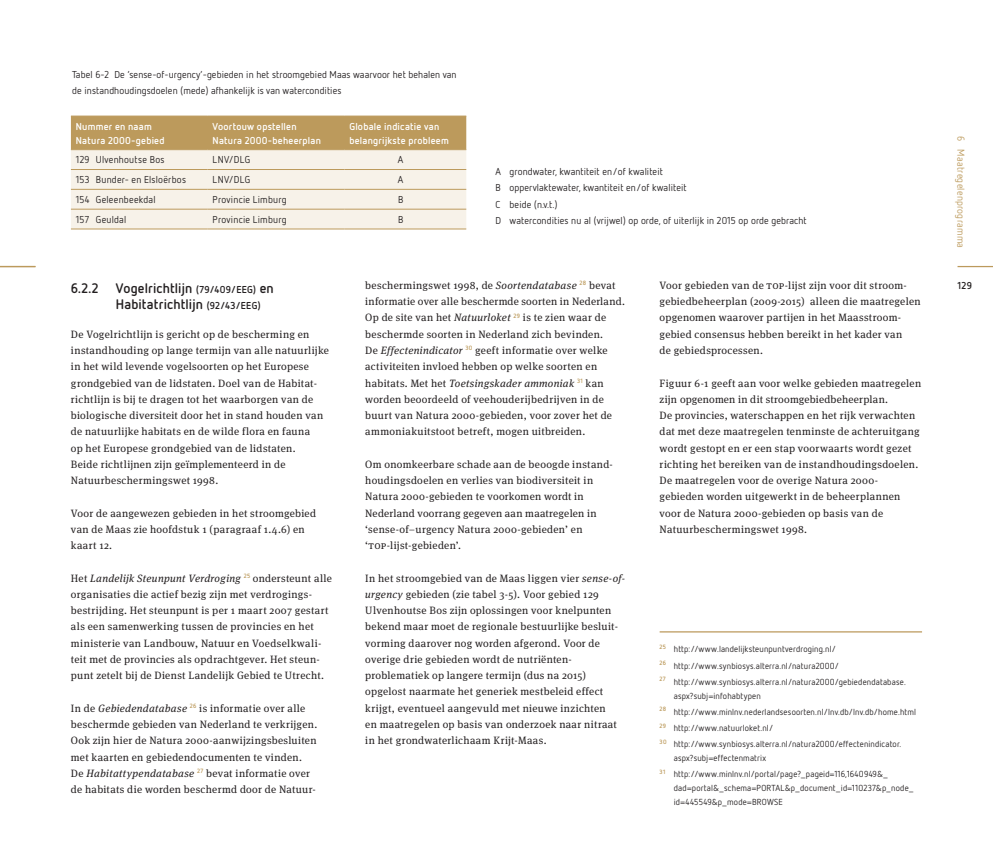
<style>
.page{position:relative;width:993px;height:851px;background:#fff}
.page>*{position:absolute;margin:0;border:0;box-sizing:border-box;transform-origin:0 0}
._4b_subparagraaf{font:700 13.75px "Netto OT";letter-spacing:.01em;color:#231f20}
._1_brood{font:10.62px/16.2px "Meta Serif OT";letter-spacing:.025em;color:#231f20}
._8_bijschrift{font:10px "Netto OT";letter-spacing:.01em;color:#231f20}
._8c_bijschrift{font:10px/16.2px "Netto OT";letter-spacing:.01em;color:#231f20}
._8a_tabeltekst{font:10px "Netto OT";letter-spacing:.025em;color:#231f20}
._8a_tabeltekst-2{font:700 10px/13.8px "Netto OT";letter-spacing:.025em;color:#fff}
._8a_tabeltekst-3{font:10px "Netto OT";letter-spacing:.025em;color:#bc9a5c}
.t1{font:700 10px "Netto OT";color:#231f20}
._8b_noot{font:8.75px/13.8px "Netto OT";letter-spacing:.02em;color:#231f20}
.s1{font-size:10px}
.s2{font-style:italic}
</style>
<div class="page">
<hr style="left:957px;top:266px;width:35px;height:1px;background:#bc9a5c">
<hr style="left:0;top:266px;width:35px;height:1px;background:#bc9a5c">
<hr style="left:659px;top:631px;width:262px;height:1px;background:#bc9a5c">
<svg style="left:71px;top:117px;width:395px;height:112px;background:#e4d6bd"></svg>
<hr style="left:71px;top:116px;width:136px;height:1px;background:#bc9a5c">
<hr style="left:207px;top:116px;width:137px;height:1px;background:#bc9a5c">
<hr style="left:344px;top:116px;width:122px;height:1px;background:#bc9a5c">
<hr style="left:71px;top:149px;width:136px;height:1px;background:#bc9a5c">
<hr style="left:207px;top:149px;width:137px;height:1px;background:#bc9a5c">
<hr style="left:344px;top:149px;width:122px;height:1px;background:#bc9a5c">
<hr style="left:71px;top:169px;width:136px;height:1px;background:#bc9a5c">
<hr style="left:207px;top:169px;width:137px;height:1px;background:#bc9a5c">
<hr style="left:344px;top:169px;width:122px;height:1px;background:#bc9a5c">
<hr style="left:71px;top:189px;width:136px;height:1px;background:#bc9a5c">
<hr style="left:207px;top:189px;width:137px;height:1px;background:#bc9a5c">
<hr style="left:344px;top:189px;width:122px;height:1px;background:#bc9a5c">
<hr style="left:71px;top:209px;width:136px;height:1px;background:#bc9a5c">
<hr style="left:71px;top:229px;width:136px;height:1px;background:#bc9a5c">
<hr style="left:207px;top:209px;width:137px;height:1px;background:#bc9a5c">
<hr style="left:344px;top:209px;width:122px;height:1px;background:#bc9a5c">
<hr style="left:207px;top:229px;width:137px;height:1px;background:#bc9a5c">
<hr style="left:344px;top:229px;width:122px;height:1px;background:#bc9a5c">
<p class="_8c_bijschrift" style="left:72px;top:66px;width:386px">Tabel 6-2 De ‘sense-of-urgency’-gebieden in het stroomgebied Maas waarvoor het behalen van de instandhoudingsdoelen (mede) afhankelijk is van watercondities</p>
<p class="_8a_tabeltekst-2" style="left:76px;top:119px;width:90px">Nummer en naam<br>Natura 2000-gebied</p>
<p class="_8a_tabeltekst-2" style="left:212px;top:119px;width:110px">Voortouw opstellen<br>Natura 2000-beheerplan</p>
<p class="_8a_tabeltekst-2" style="left:349px;top:119px;width:101px">Globale indicatie van belangrijkste probleem</p>
<p class="_8a_tabeltekst" style="left:76px;top:154px;width:90px">129 Ulvenhoutse Bos</p>
<p class="_8a_tabeltekst" style="left:212px;top:154px;width:39px">LNV/DLG</p>
<p class="_8a_tabeltekst" style="left:398px;top:154px;width:7px">A</p>
<p class="_8a_tabeltekst" style="left:76px;top:173px;width:112px">153 Bunder- en Elsloërbos</p>
<p class="_8a_tabeltekst" style="left:212px;top:173px;width:39px">LNV/DLG</p>
<p class="_8a_tabeltekst" style="left:398px;top:173px;width:7px">A</p>
<p class="_8a_tabeltekst" style="left:76px;top:193px;width:81px">154 Geleenbeekdal</p>
<p class="_8a_tabeltekst" style="left:212px;top:193px;width:75px">Provincie Limburg</p>
<p class="_8a_tabeltekst" style="left:398px;top:193px;width:7px">B</p>
<p class="_8a_tabeltekst" style="left:76px;top:213px;width:52px">157 Geuldal</p>
<p class="_8a_tabeltekst" style="left:212px;top:213px;width:75px">Provincie Limburg</p>
<p class="_8a_tabeltekst" style="left:398px;top:213px;width:7px">B</p>
<p class="_8_bijschrift" style="left:495px;top:165px;width:169px">A grondwater, kwantiteit en/of kwaliteit</p>
<p class="_8_bijschrift" style="left:495px;top:182px;width:193px">B oppervlaktewater, kwantiteit en/of kwaliteit</p>
<p class="_8_bijschrift" style="left:495px;top:198px;width:64px">C beide (n.v.t.)</p>
<p class="_8_bijschrift" style="left:495px;top:214px;width:312px">D watercondities nu al (vrijwel) op orde, of uiterlijk in 2015 op orde gebracht</p>
<p class="_8a_tabeltekst-3" style="left:966px;top:136px;width:113px;rotate:90deg">6 Maatregelenprogramma</p>
<p class="_4b_subparagraaf" style="left:71px;top:279px;width:29px">6.2.2</p>
<p class="_4b_subparagraaf" style="left:116px;top:279px;width:159px">Vogelrichtlijn <span class="s1">(79/409/EEG)</span> en</p>
<p class="_4b_subparagraaf" style="left:116px;top:295px;width:146px">Habitatrichtlijn <span class="s1">(92/43/EEG)</span></p>
<p class="_1_brood" style="left:71px;top:326px;width:259px">De Vogelrichtlijn is gericht op de bescherming en instandhouding op lange termijn van alle natuurlijke in het wild levende vogelsoorten op het Europese grondgebied van de lidstaten. Doel van de Habitat&shy;richtlijn is bij te dragen tot het waarborgen van de biologische diversiteit door het in stand houden van de natuurlijke habitats en de wilde flora en fauna<br>op het Europese grondgebied van de lidstaten.<br>Beide richtlijnen zijn geïmplementeerd in de Natuurbeschermingswet 1998.</p>
<p class="_1_brood" style="left:71px;top:505px;width:247px">Voor de aangewezen gebieden in het stroomgebied van de Maas zie hoofdstuk 1 (paragraaf 1.4.6) en kaart 12.</p>
<p class="_1_brood" style="left:71px;top:570px;width:262px">Het <span class="s2">Landelijk Steunpunt Verdroging</span> <sup>25</sup> ondersteunt alle organisaties die actief bezig zijn met verdrogings&shy;bestrijding. Het steunpunt is per 1 maart 2007 gestart als een samenwerking tussen de provincies en het ministerie van Landbouw, Natuur en Voedselkwali&shy;teit met de provincies als opdrachtgever. Het steun&shy;punt zetelt bij de Dienst Landelijk Gebied te Utrecht.</p>
<p class="_1_brood" style="left:71px;top:700px;width:248px">In de <span class="s2">Gebiedendatabase</span> <sup>26</sup> is informatie over alle beschermde gebieden van Nederland te verkrijgen.<br>Ook zijn hier de Natura 2000-aanwijzingsbesluiten met kaarten en gebiedendocumenten te vinden.<br>De <span class="s2">Habitattypendatabase</span> <sup>27</sup> bevat informatie over de habitats die worden beschermd door de Natuur-</p>
<p class="_1_brood" style="left:365px;top:277px;width:261px">beschermingswet 1998, de <span class="s2">Soortendatabase</span> <sup>28</sup> bevat informatie over alle beschermde soorten in Nederland.<br>Op de site van het <span class="s2">Natuurloket</span> <sup>29</sup> is te zien waar de beschermde soorten in Nederland zich bevinden.<br>De <span class="s2">Effectenindicator</span> <sup>30</sup> geeft informatie over welke activiteiten invloed hebben op welke soorten en habitats. Met het <span class="s2">Toetsingskader ammoniak</span> <sup>31</sup> kan worden beoordeeld of veehouderijbedrijven in de buurt van Natura 2000-gebieden, voor zover het de ammoniakuitstoot betreft, mogen uitbreiden.</p>
<p class="_1_brood" style="left:365px;top:456px;width:249px">Om onomkeerbare schade aan de beoogde instand&shy;houdingsdoelen en verlies van biodiversiteit in Natura 2000-gebieden te voorkomen wordt in Nederland voorrang gegeven aan maatregelen in ‘sense-of–urgency Natura 2000-gebieden’ en ‘top-lijst-gebieden’.</p>
<p class="_1_brood" style="left:365px;top:570px;width:261px">In het stroomgebied van de Maas liggen vier <span class="s2">sense-of&shy;urgency</span> gebieden (zie tabel 3-5). Voor gebied 129<br>Ulvenhoutse Bos zijn oplossingen voor knelpunten bekend maar moet de regionale bestuurlijke besluit&shy;vorming daarover nog worden afgerond. Voor de overige drie gebieden wordt de nutriënten&shy;problematiek op langere termijn (dus na 2015) opgelost naarmate het generiek mestbeleid effect krijgt, eventueel aangevuld met nieuwe inzichten<br>en maatregelen op basis van onderzoek naar nitraat in het grondwaterlichaam Krijt-Maas.</p>
<p class="_1_brood" style="left:659px;top:277px;width:247px">Voor gebieden van de top-lijst zijn voor dit stroom-</p>
<p class="t1" style="left:957px;top:279px;width:16px">129</p>
<p class="_1_brood" style="left:659px;top:293px;width:262px">gebiedbeheerplan (2009-2015) alleen die maatregelen opgenomen waarover partijen in het Maasstroom&shy;gebied consensus hebben bereikt in het kader van<br>de gebiedsprocessen.</p>
<p class="_1_brood" style="left:659px;top:375px;width:263px">Figuur 6-1 geeft aan voor welke gebieden maatregelen zijn opgenomen in dit stroomgebiedbeheerplan.<br>De provincies, waterschappen en het rijk verwachten dat met deze maatregelen tenminste de achteruitgang wordt gestopt en er een stap voorwaarts wordt gezet richting het bereiken van de instandhoudingsdoelen.<br>De maatregelen voor de overige Natura 2000- gebieden worden uitgewerkt in de beheerplannen voor de Natura 2000-gebieden op basis van de Natuurbeschermingswet 1998.</p>
<p class="_8b_noot" style="left:659px;top:642px;width:178px"><sup>25</sup> http://www.landelijksteunpuntverdroging.nl/</p>
<p class="_8b_noot" style="left:659px;top:658px;width:181px"><sup>26</sup> http://www.synbiosys.alterra.nl/natura2000/</p>
<p class="_8b_noot" style="left:673px;top:674px;width:233px;text-indent:-14px"><sup>27</sup> http://www.synbiosys.alterra.nl/natura2000/gebiedendatabase. aspx?subj=infohabtypen</p>
<p class="_8b_noot" style="left:659px;top:704px;width:258px"><sup>28</sup> http://www.minlnv.nederlandsesoorten.nl/lnv.db/lnv.db/home.html</p>
<p class="_8b_noot" style="left:659px;top:720px;width:115px"><sup>29</sup> http://www.natuurloket.nl/</p>
<p class="_8b_noot" style="left:673px;top:737px;width:229px;text-indent:-14px"><sup>30</sup> http://www.synbiosys.alterra.nl/natura2000/effectenindicator. aspx?subj=effectenmatrix</p>
<p class="_8b_noot" style="left:673px;top:767px;width:241px;text-indent:-14px"><sup>31</sup> http://www.minlnv.nl/portal/page?_pageid=116,1640949&amp;_ dad=portal&amp;_schema=PORTAL&amp;p_document_id=110237&amp;p_node_ id=445549&amp;p_mode=BROWSE</p>
</div>
